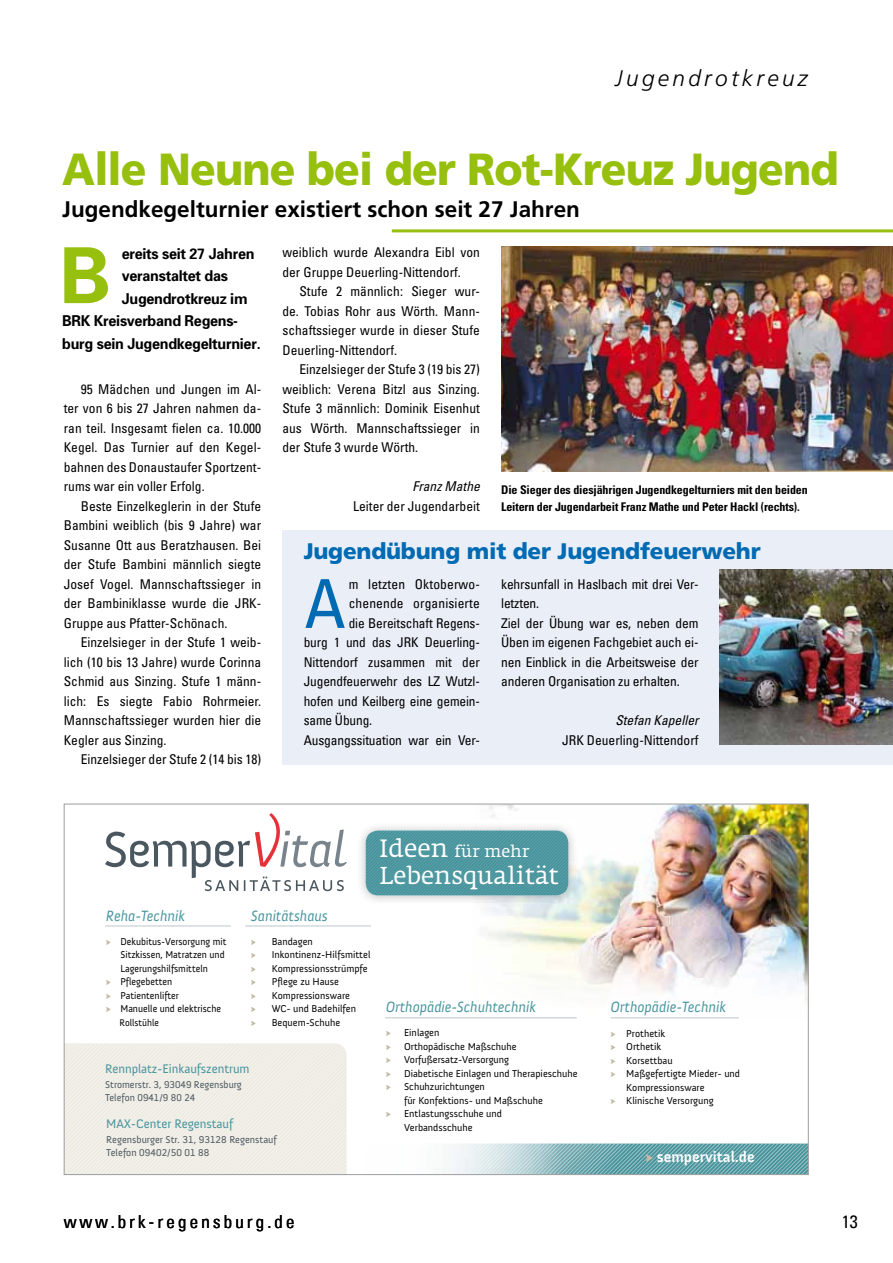
<style>
.page{position:relative;width:893px;height:1263px;background:#fff}
.page>*{position:absolute;margin:0;border:0;box-sizing:border-box;transform-origin:0 0}
.t1{font:700 77.4px "Univers";color:#97bf0d}
.t2{font:condensed 67.5px "Univers LT";color:#006ab3}
.t3{font:900 45px "Frutiger";letter-spacing:-.02em;color:#97bf0d;scale:.94 1}
.t4{font:24.15px "Fedra Serif A Book TF";color:#fff}
.t5{font:700 22.5px "Frutiger";color:#000}
.t6{font:900 22.5px "Frutiger";letter-spacing:-.01em;color:#006ab3}
.t7{font:italic 300 22.5px "Frutiger";letter-spacing:.15em;color:#000}
.t8{font:condensed 18px "Univers LT";letter-spacing:.15em;color:#000}
.t9{font:16.35px "Fedra Serif A Book TF";color:#fff}
.t10{font:italic 15.3px "Anivers";color:#46949d;scale:.96 1}
.t11{font:700 15.3px "Anivers";color:#fff}
.t12{font:700 15px "Univers";letter-spacing:-.02em;color:#000;scale:.96 1}
.t13{font:condensed 13.5px/19.5px "Univers";color:#000;text-align:justify}
.t14{font:condensed 13.5px/19.5px "Univers LT";letter-spacing:-.01em;color:#000}
.t15{font:condensed 13.5px "Univers LT";letter-spacing:.01em;color:#000}
.t16{font:italic condensed 13.5px "Univers";color:#000}
.t17{font:12.75px "Anivers";letter-spacing:-.005em;color:#46949d}
.t18{font:700 condensed 12px/16.5px "Univers";letter-spacing:-.01em;color:#000}
.t19{font:10.2px/13.5px "Anivers";color:#000}
.t20{font:10.2px "Anivers";color:#000;scale:.96 1}
.t21{font:10.2px/12.8px "Anivers";color:#4b575f}
.t22{font:10.2px "Anivers";color:#c2baa4;scale:.96 1}
.t23{font:9.9px "Anivers";color:#000;scale:.96 1}
.s1{color:#c2baa4}
.s2{font-size:24.75px}
</style>
<div class="page">
<hr style="left:392px;top:229px;width:501px;height:3px;background:#97bf0d">
<img style="left:577px;top:1143px;width:7px;height:30px">
<svg style="left:584px;top:1143px;width:223px;height:30px;background:#68a6ad"></svg>
<img style="left:489px;top:806px;width:281px;height:29px">
<img style="left:770px;top:806px;width:37px;height:197px">
<img style="left:577px;top:835px;width:143px;height:46px">
<img style="left:720px;top:835px;width:50px;height:103px">
<img style="left:487px;top:881px;width:233px;height:46px">
<img style="left:488px;top:927px;width:133px;height:11px">
<img style="left:621px;top:927px;width:99px;height:11px">
<svg style="left:105px;top:813px;width:242px;height:78px"></svg>
<img style="left:477px;top:938px;width:294px;height:81px">
<img style="left:361px;top:820px;width:216px;height:84px">
<svg style="left:366px;top:830px;width:203px;height:66px;background:#529aa2"></svg>
<hr style="left:105px;top:926px;width:126px;height:1px;background:#bec6cb">
<hr style="left:245px;top:926px;width:126px;height:1px;background:#bec6cb">
<hr style="left:385px;top:1017px;width:192px;height:1px;background:#bec6cb">
<hr style="left:611px;top:1017px;width:128px;height:1px;background:#bec6cb">
<svg style="left:66px;top:1043px;width:511px;height:130px"></svg>
<img style="left:501px;top:247px;width:392px;height:225px">
<div style="left:282px;top:530px;width:611px;height:234px;background:#eaeef7"></div>
<img style="left:720px;top:569px;width:173px;height:176px">
<h3 class="t7" style="left:615px;top:66px;width:194px">Jugendrotkreuz</h3>
<h3 class="t3" style="left:62px;top:142px;width:828px">Alle Neune bei der Rot-Kreuz Jugend</h3>
<h3 class="t5" style="left:62px;top:196px;width:519px">Jugendkegelturnier existiert schon seit 27 Jahren</h3>
<p class="t12" style="left:122px;top:244px;width:140px">ereits seit 27 Jahren</p>
<p class="t12" style="left:122px;top:266px;width:112px">veranstaltet das</p>
<p class="t12" style="left:122px;top:289px;width:133px">Jugendrotkreuz im</p>
<p class="t12" style="left:62px;top:311px;width:185px">BRK Kreisverband Regens-</p>
<p class="t12" style="left:62px;top:334px;width:208px">burg sein Jugendkegelturnier.</p>
<h1 class="t1" style="left:59px;top:226px;width:53px">B</h1>
<p class="t13" style="left:282px;top:242px;width:199px">weiblich wurde Alexandra Eibl von der Gruppe Deuerling-Nittendorf.</p>
<p class="t13" style="left:282px;top:281px;width:199px;text-indent:17px">Stufe 2 männlich: Sieger wur&shy;de. Tobias Rohr aus Wörth. Mann&shy;schaftssieger wurde in dieser Stufe Deuerling-Nittendorf.</p>
<p class="t13" style="left:282px;top:359px;width:199px;text-indent:17px">Einzelsieger der Stufe 3 (19 bis 27) weiblich: Verena Bitzl aus Sinzing.<br>Stufe 3 männlich: Dominik Eisenhut aus Wörth. Mannschaftssieger in der Stufe 3 wurde Wörth.</p>
<p class="t16" style="left:412px;top:478px;width:69px">Franz Mathe</p>
<p class="t13" style="left:353px;top:496px;width:128px">Leiter der Jugendarbeit</p>
<p class="t13" style="left:64px;top:379px;width:199px;text-indent:17px">95 Mädchen und Jungen im Al&shy;ter von 6 bis 27 Jahren nahmen da&shy;ran teil. Insgesamt fielen ca. 10.000<br>Kegel. Das Turnier auf den Kegel&shy;bahnen des Donaustaufer Sportzent&shy;rums war ein voller Erfolg.</p>
<p class="t13" style="left:64px;top:496px;width:199px;text-indent:17px">Beste Einzelkeglerin in der Stufe Bambini weiblich (bis 9 Jahre) war Susanne Ott aus Beratzhausen. Bei der Stufe Bambini männlich siegte Josef Vogel. Mannschaftssieger in der Bambiniklasse wurde die JRK-Gruppe aus Pfatter-Schönach.</p>
<p class="t13" style="left:64px;top:632px;width:199px;text-indent:17px">Einzelsieger in der Stufe 1 weib&shy;lich (10 bis 13 Jahre) wurde Corinna Schmid aus Sinzing. Stufe 1 männ&shy;lich: Es siegte Fabio Rohrmeier.<br>Mannschaftssieger wurden hier die Kegler aus Sinzing.</p>
<p class="t13" style="left:81px;top:749px;width:182px">Einzelsieger der Stufe 2 (14 bis 18)</p>
<p class="t18" style="left:501px;top:481px;width:308px">Die Sieger des diesjährigen Jugendkegelturniers mit den beiden<br>Leitern der Jugendarbeit Franz Mathe und Peter Hackl (rechts).</p>
<h3 class="t6" style="left:304px;top:537px;width:458px">Jugendübung mit der Jugendfeuerwehr</h3>
<h2 class="t2" style="left:304px;top:561px;width:43px">A</h2>
<p class="t15" style="left:349px;top:575px;width:133px">m letzten Oktoberwo-</p>
<p class="t15" style="left:349px;top:595px;width:133px">chenende organisierte</p>
<p class="t14" style="left:349px;top:613px;width:133px">die Bereitschaft Regens-</p>
<p class="t14" style="left:304px;top:633px;width:178px">burg 1 und das JRK Deuerling-</p>
<p class="t14" style="left:304px;top:652px;width:178px">Nittendorf zusammen mit der</p>
<p class="t14" style="left:304px;top:672px;width:178px">Jugendfeuerwehr des LZ Wutzl-</p>
<p class="t14" style="left:304px;top:691px;width:178px">hofen und Keilberg eine gemein-</p>
<p class="t14" style="left:304px;top:711px;width:70px">same Übung.</p>
<p class="t14" style="left:304px;top:730px;width:178px">Ausgangssituation war ein Ver-</p>
<p class="t14" style="left:501px;top:574px;width:199px">kehrsunfall in Haslbach mit drei Ver&shy;letzten.<br>Ziel der Übung war es, neben dem<br>Üben im eigenen Fachgebiet auch ei&shy;nen Einblick in die Arbeitsweise der anderen Organisation zu erhalten.</p>
<p class="t16" style="left:615px;top:712px;width:85px">Stefan Kapeller</p>
<p class="t13" style="left:562px;top:730px;width:138px">JRK Deuerling-Nittendorf</p>
<p class="t10" style="left:106px;top:907px;width:84px">Reha-Technik</p>
<p class="t20" style="left:106px;top:936px;width:127px"><span class="s1">√</span> Dekubitus-Versorgung mit</p>
<p class="t20" style="left:120px;top:949px;width:110px">Sitzkissen, Matratzen und</p>
<p class="t20" style="left:120px;top:963px;width:93px">Lagerungshilfsmitteln</p>
<p class="t20" style="left:106px;top:976px;width:71px"><span class="s1">√</span> Pflegebetten</p>
<p class="t20" style="left:106px;top:990px;width:78px"><span class="s1">√</span> Patientenlifter</p>
<p class="t20" style="left:106px;top:1003px;width:122px"><span class="s1">√</span> Manuelle und elektrische</p>
<p class="t23" style="left:120px;top:1017px;width:43px">Rollstühle</p>
<p class="t10" style="left:251px;top:907px;width:82px">Sanitätshaus</p>
<p class="t22" style="left:251px;top:936px;width:7px">√</p>
<p class="t19" style="left:272px;top:935px;width:43px">Bandagen</p>
<p class="t22" style="left:251px;top:949px;width:7px">√</p>
<p class="t19" style="left:272px;top:948px;width:100px">Inkontinenz-Hilfsmittel</p>
<p class="t22" style="left:251px;top:963px;width:7px">√</p>
<p class="t19" style="left:272px;top:962px;width:98px">Kompressionsstrümpfe</p>
<p class="t22" style="left:251px;top:976px;width:7px">√</p>
<p class="t19" style="left:272px;top:975px;width:69px">Pflege zu Hause</p>
<p class="t22" style="left:251px;top:990px;width:7px">√</p>
<p class="t19" style="left:272px;top:989px;width:80px">Kompressionsware</p>
<p class="t22" style="left:251px;top:1003px;width:7px">√</p>
<p class="t19" style="left:272px;top:1002px;width:86px">WC- und Badehilfen</p>
<p class="t22" style="left:251px;top:1017px;width:7px">√</p>
<p class="t19" style="left:272px;top:1016px;width:70px">Bequem-Schuhe</p>
<p class="t17" style="left:105px;top:1062px;width:146px">Rennplatz-Einkaufszentrum</p>
<p class="t21" style="left:105px;top:1079px;width:138px">Stromerstr. 3, 93049 Regensburg<br>Telefon 0941/9 80 24</p>
<p class="t17" style="left:106px;top:1117px;width:128px">MAX-Center Regenstauf</p>
<p class="t21" style="left:106px;top:1133px;width:172px">Regensburger Str. 31, 93128 Regenstauf<br>Telefon 09402/50 01 88</p>
<p class="t9" style="left:380px;top:842px;width:151px"><span class="s2">Ideen</span> für mehr</p>
<h3 class="t4" style="left:380px;top:861px;width:180px">Lebensqualität</h3>
<p class="t10" style="left:386px;top:999px;width:158px">Orthopädie-Schuhtechnik</p>
<p class="t22" style="left:386px;top:1027px;width:7px">√</p>
<p class="t19" style="left:404px;top:1026px;width:37px">Einlagen</p>
<p class="t22" style="left:386px;top:1041px;width:7px">√</p>
<p class="t19" style="left:404px;top:1040px;width:114px">Orthopädische Maßschuhe</p>
<p class="t22" style="left:386px;top:1054px;width:7px">√</p>
<p class="t19" style="left:404px;top:1053px;width:107px">Vorfußersatz-Versorgung</p>
<p class="t22" style="left:386px;top:1068px;width:7px">√</p>
<p class="t19" style="left:404px;top:1067px;width:175px">Diabetische Einlagen und Therapieschuhe</p>
<p class="t22" style="left:386px;top:1081px;width:7px">√</p>
<p class="t19" style="left:404px;top:1080px;width:140px">Schuhzurichtungen<br>für Konfektions- und Maßschuhe</p>
<p class="t22" style="left:386px;top:1108px;width:7px">√</p>
<p class="t19" style="left:404px;top:1107px;width:100px">Entlastungsschuhe und<br>Verbandsschuhe</p>
<p class="t10" style="left:610px;top:999px;width:122px">Orthopädie-Technik</p>
<p class="t19" style="left:610px;top:1027px;width:56px"><span class="s1">√</span> Prothetik</p>
<p class="t19" style="left:610px;top:1040px;width:52px"><span class="s1">√</span> Orthetik</p>
<p class="t19" style="left:610px;top:1054px;width:64px"><span class="s1">√</span> Korsettbau</p>
<p class="t19" style="left:610px;top:1067px;width:131px"><span class="s1">√</span> Maßgefertigte Mieder- und</p>
<p class="t19" style="left:626px;top:1081px;width:80px">Kompressionsware</p>
<p class="t19" style="left:610px;top:1094px;width:105px"><span class="s1">√</span> Klinische Versorgung</p>
<p class="t11" style="left:645px;top:1149px;width:111px"><span class="s1">√</span> sempervital.de</p>
<h3 class="t8" style="left:64px;top:1210px;width:232px">www.brk-regensburg.de</h3>
<h3 class="t8" style="left:842px;top:1210px;width:17px">13</h3>
</div>
